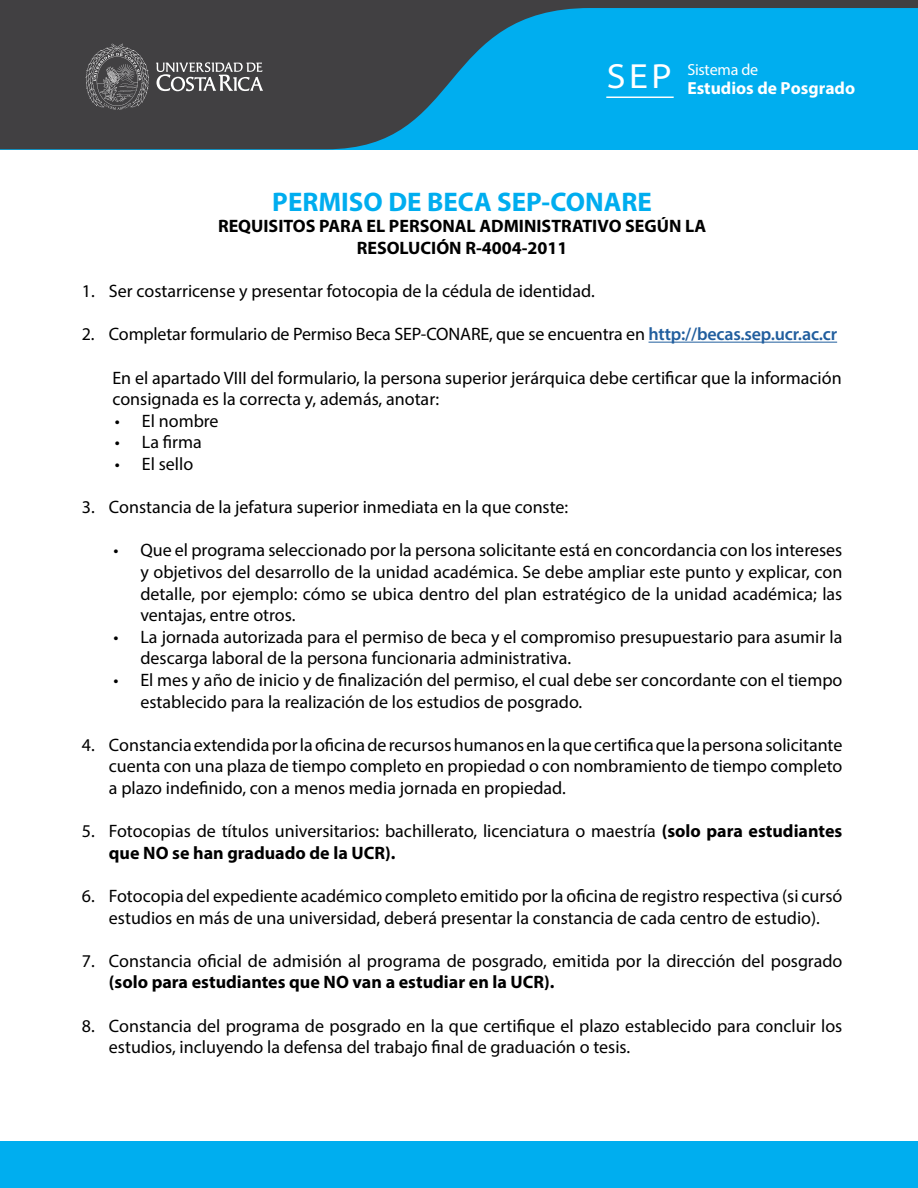
<style>
.page{position:relative;width:918px;height:1188px;background:#fff}
.page>*{position:absolute;margin:0;border:0;box-sizing:border-box;transform-origin:0 0}
.t1{font:700 27px "Myriad Pro";color:#00adef}
.t2{font:18px/21.6px "Myriad Pro";color:#000}
.t3{font:700 18px/21.6px "Myriad Pro";color:#000;text-align:center}
.t4{font:700 17.55px "Myriad Pro";color:#fff}
.t5{font:16.05px "Myriad Pro";letter-spacing:-.015em;color:#fff}
.s1{font-stretch:semi-expanded;font-size:35.1px}
.s2{font-weight:600;color:#215e9e}
.s3{font-weight:700}
</style>
<div class="page">
<svg style="left:0;top:0;width:918px;height:149px;background:#207799"></svg>
<div style="left:0;top:1142px;width:918px;height:46px;background:#00aeef"></div>
<hr style="left:606px;top:97px;width:68px;height:1px;background:#fff">
<svg style="left:156px;top:62px;width:107px;height:29px;background:#787879"></svg>
<svg style="left:86px;top:44px;width:63px;height:66px;background:#5d5c5e"></svg>
<hr style="left:649px;top:342px;width:188px;height:1px;background:#215e9e">
<p class="t5" style="left:607px;top:60px;width:153px"><span class="s1">SEP</span> Sistema de</p>
<p class="t4" style="left:687px;top:77px;width:169px">Estudios de Posgrado</p>
<h1 class="t1" style="left:272px;top:184px;width:381px">PERMISO DE BECA SEP-CONARE</h1>
<p class="t3" style="left:218px;top:215px;width:490px">REQUISITOS PARA EL PERSONAL ADMINISTRATIVO SEGÚN LA<br>RESOLUCIÓN R-4004-2011</p>
<p class="t2" style="left:82px;top:280px;width:514px">1. Ser costarricense y presentar fotocopia de la cédula de identidad.</p>
<p class="t2" style="left:82px;top:323px;width:757px">2. Completar formulario de Permiso Beca SEP-CONARE, que se encuentra en <span class="s2">http://becas.sep.ucr.ac.cr</span></p>
<p class="t2" style="left:112px;top:366px;width:731px">En el apartado VIII del formulario, la persona superior jerárquica debe certificar que la información consignada es la correcta y, además, anotar:</p>
<p class="t2" style="left:115px;top:410px;width:105px">• El nombre</p>
<p class="t2" style="left:115px;top:431px;width:89px">• La firma</p>
<p class="t2" style="left:115px;top:453px;width:80px">• El sello</p>
<p class="t2" style="left:82px;top:496px;width:488px">3. Constancia de la jefatura superior inmediata en la que conste:</p>
<p class="t2" style="left:140px;top:539px;width:704px;text-align:justify;text-indent:-27px">• Que el programa seleccionado por la persona solicitante está en concordancia con los intereses y objetivos del desarrollo de la unidad académica. Se debe ampliar este punto y explicar, con detalle, por ejemplo: cómo se ubica dentro del plan estratégico de la unidad académica; las ventajas, entre otros.</p>
<p class="t2" style="left:140px;top:626px;width:703px;text-indent:-27px">• La jornada autorizada para el permiso de beca y el compromiso presupuestario para asumir la descarga laboral de la persona funcionaria administrativa.</p>
<p class="t2" style="left:140px;top:669px;width:704px;text-indent:-27px">• El mes y año de inicio y de finalización del permiso, el cual debe ser concordante con el tiempo establecido para la realización de los estudios de posgrado.</p>
<p class="t2" style="left:109px;top:734px;width:735px;text-align:justify;text-indent:-27px">4. Constancia extendida por la oficina de recursos humanos en la que certifica que la persona solicitante cuenta con una plaza de tiempo completo en propiedad o con nombramiento de tiempo completo a plazo indefinido, con a menos media jornada en propiedad.</p>
<p class="t2" style="left:109px;top:820px;width:735px;text-indent:-27px">5. Fotocopias de títulos universitarios: bachillerato, licenciatura o maestría <span class="s3">(solo para estudiantes que NO se han graduado de la UCR).</span></p>
<p class="t2" style="left:82px;top:885px;width:762px;text-align:center">6. Fotocopia del expediente académico completo emitido por la oficina de registro respectiva (si cursó estudios en más de una universidad, deberá presentar la constancia de cada centro de estudio).</p>
<p class="t2" style="left:82px;top:950px;width:762px">7. Constancia oficial de admisión al programa de posgrado, emitida por la dirección del posgrado</p>
<p class="t3" style="left:109px;top:971px;width:447px">(solo para estudiantes que NO van a estudiar en la UCR).</p>
<p class="t2" style="left:109px;top:1014px;width:735px;text-indent:-27px">8. Constancia del programa de posgrado en la que certifique el plazo establecido para concluir los estudios, incluyendo la defensa del trabajo final de graduación o tesis.</p>
</div>
